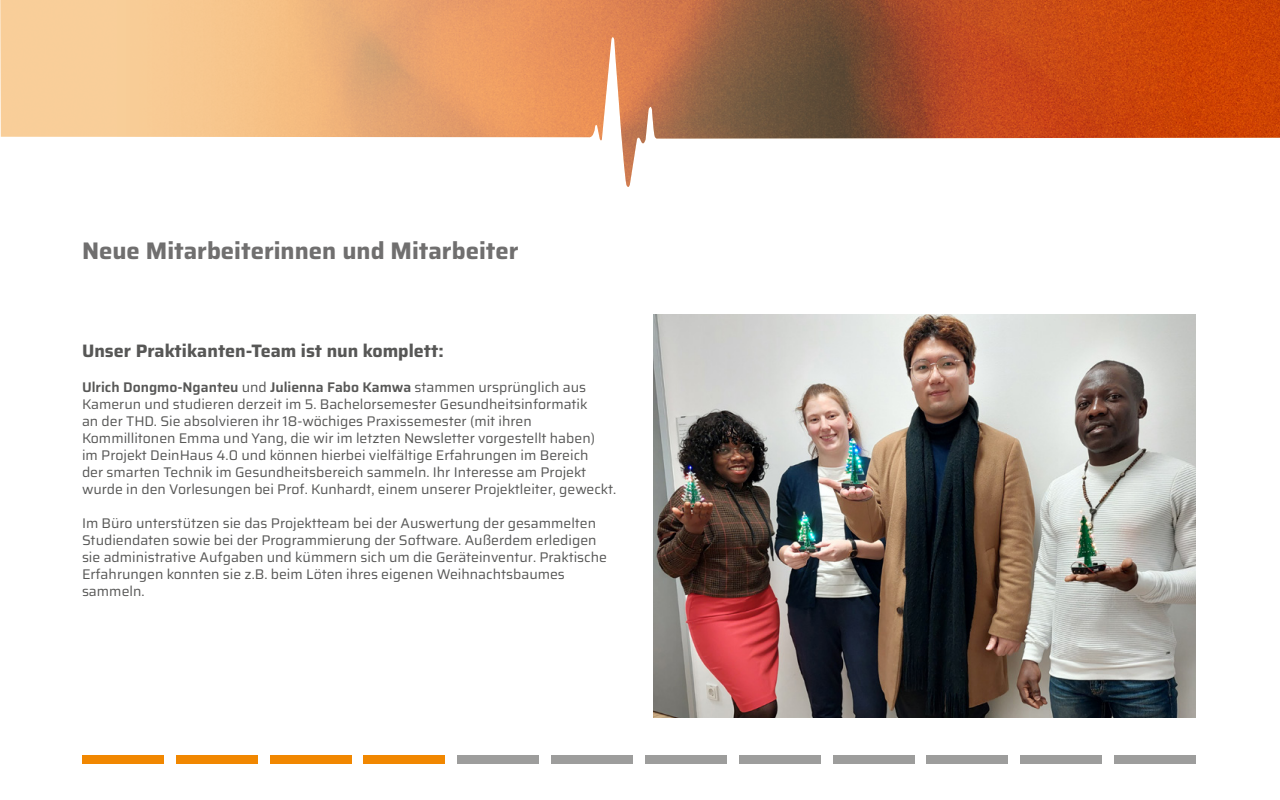
<style>
.page{position:relative;width:1280px;height:800px;background:#fff}
.page>*{position:absolute;margin:0;border:0;box-sizing:border-box;transform-origin:0 0}
.t1{font:700 24px "Saira";color:#706f6f}
.t2{font:700 18px "Saira";color:#575756}
.t3{font:14px/17px "Saira";color:#575756}
.s1{font-weight:600}
</style>
<div class="page">
<svg style="left:0;top:0;width:1280px;height:187px"></svg>
<img style="left:654px;top:315px;width:542px;height:403px">
<div style="left:82px;top:755px;width:82px;height:9px;background:#f18700"></div>
<div style="left:176px;top:755px;width:82px;height:9px;background:#f18700"></div>
<div style="left:270px;top:755px;width:81px;height:9px;background:#f18700"></div>
<div style="left:363px;top:755px;width:82px;height:9px;background:#f18700"></div>
<div style="left:457px;top:755px;width:82px;height:9px;background:#9d9d9c"></div>
<div style="left:551px;top:755px;width:82px;height:9px;background:#9d9d9c"></div>
<div style="left:645px;top:755px;width:82px;height:9px;background:#9d9d9c"></div>
<div style="left:739px;top:755px;width:82px;height:9px;background:#9d9d9c"></div>
<div style="left:833px;top:755px;width:81px;height:9px;background:#9d9d9c"></div>
<div style="left:926px;top:755px;width:82px;height:9px;background:#9d9d9c"></div>
<div style="left:1020px;top:755px;width:82px;height:9px;background:#9d9d9c"></div>
<div style="left:1114px;top:755px;width:82px;height:9px;background:#9d9d9c"></div>
<h1 class="t1" style="left:82px;top:231px;width:438px">Neue Mitarbeiterinnen und Mitarbeiter</h1>
<p class="t2" style="left:82px;top:336px;width:363px">Unser Praktikanten-Team ist nun komplett:</p>
<p class="t3" style="left:82px;top:379px;width:536px"><span class="s1">Ulrich Dongmo-Nganteu</span> und <span class="s1">Julienna Fabo Kamwa</span> stammen ursprünglich aus Kamerun und studieren derzeit im 5. Bachelorsemester Gesundheitsinformatik<br>an der THD. Sie absolvieren ihr 18-wöchiges Praxissemester (mit ihren Kommillitonen Emma und Yang, die wir im letzten Newsletter vorgestellt haben)<br>im Projekt DeinHaus 4.0 und können hierbei vielfältige Erfahrungen im Bereich<br>der smarten Technik im Gesundheitsbereich sammeln. Ihr Interesse am Projekt wurde in den Vorlesungen bei Prof. Kunhardt, einem unserer Projektleiter, geweckt.</p>
<p class="t3" style="left:82px;top:515px;width:526px">Im Büro unterstützen sie das Projektteam bei der Auswertung der gesammelten Studiendaten sowie bei der Programmierung der Software. Außerdem erledigen sie administrative Aufgaben und kümmern sich um die Geräteinventur. Praktische Erfahrungen konnten sie z.B. beim Löten ihres eigenen Weihnachtsbaumes sammeln.</p>
</div>
